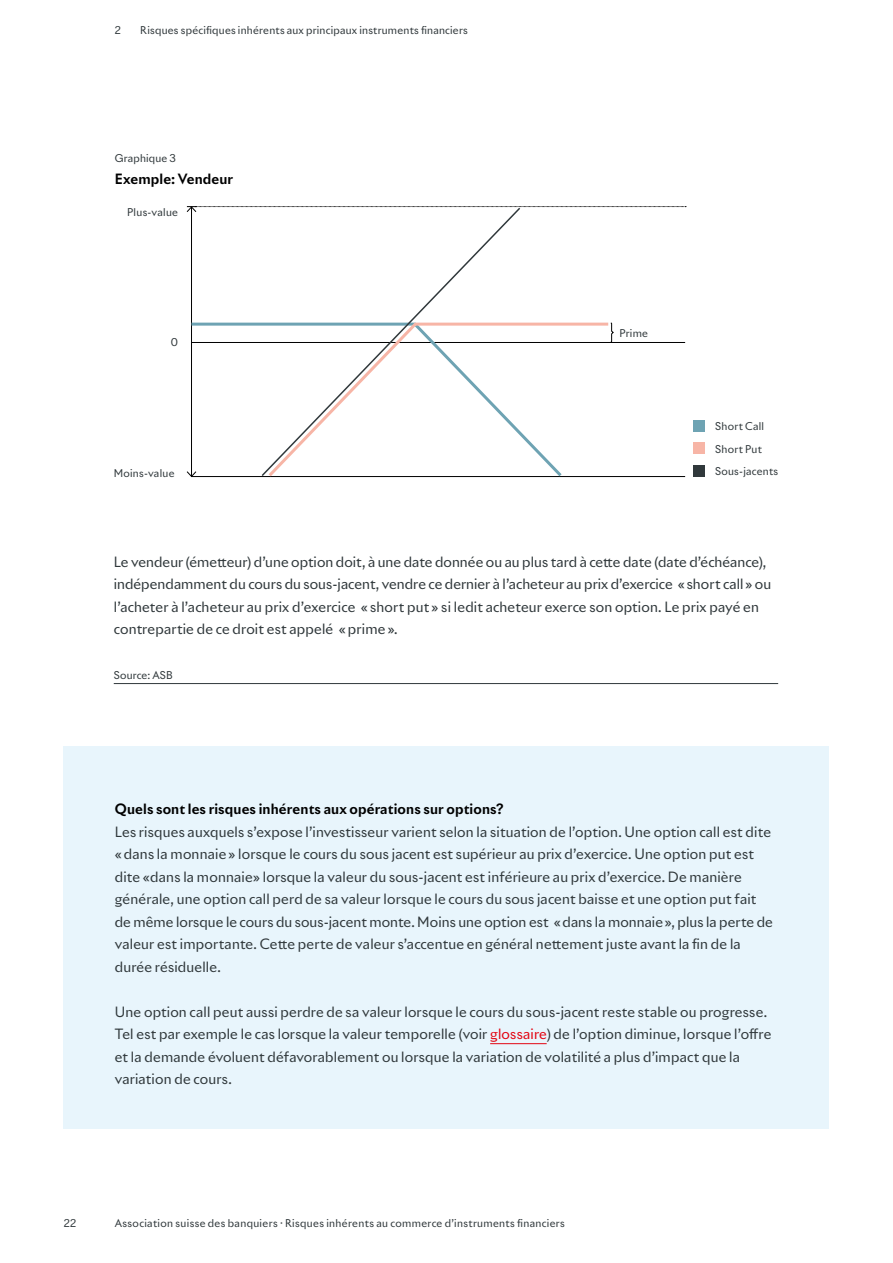
<style>
.page{position:relative;width:893px;height:1263px;background:#fff}
.page>*{position:absolute;margin:0;border:0;box-sizing:border-box;transform-origin:0 0}
.t1{font:13.8px/22.5px "Riviera Nights";letter-spacing:.015em;color:#30383b}
.t2{font:700 13.8px "Riviera Nights";letter-spacing:.01em;color:#000}
.t3{font:10.5px/22.5px "Riviera Nights";letter-spacing:.03em;color:#30383b}
.s1{color:#e30613}
</style>
<div class="page">
<div style="left:694px;top:420px;width:11px;height:11px;background:#6ea3b3"></div>
<div style="left:694px;top:443px;width:11px;height:11px;background:#f7b5a6"></div>
<div style="left:694px;top:465px;width:11px;height:12px;background:#30383b"></div>
<hr style="left:114px;top:683px;width:664px;height:1px;background:#30383b">
<svg style="left:611px;top:322px;width:3px;height:20px"></svg>
<hr style="left:192px;top:342px;width:493px;height:1px;background:#000">
<hr style="left:192px;top:476px;width:493px;height:1px;background:#000">
<hr style="left:191px;top:207px;width:1px;height:269px;background:#000">
<svg style="left:187px;top:206px;width:499px;height:6px"></svg>
<svg style="left:189px;top:322px;width:71px;height:156px"></svg>
<svg style="left:260px;top:206px;width:262px;height:272px"></svg>
<svg style="left:265px;top:321px;width:346px;height:157px"></svg>
<div style="left:64px;top:747px;width:765px;height:382px;background:#e8f5fc"></div>
<hr style="left:490px;top:1043px;width:57px;height:1px;background:#e30613">
<p class="t3" style="left:115px;top:18px;width:8px">2</p>
<p class="t3" style="left:140px;top:18px;width:329px">Risques spécifiques inhérents aux principaux instruments financiers</p>
<p class="t3" style="left:115px;top:146px;width:63px">Graphique 3</p>
<p class="t2" style="left:115px;top:170px;width:120px">Exemple: Vendeur</p>
<p class="t3" style="left:127px;top:201px;width:52px">Plus-value</p>
<p class="t3" style="left:171px;top:331px;width:9px">0</p>
<p class="t3" style="left:114px;top:461px;width:62px">Moins-value</p>
<p class="t3" style="left:619px;top:321px;width:30px">Prime</p>
<p class="t3" style="left:715px;top:415px;width:65px">Short Call<br>Short Put<br>Sous-jacents</p>
<p class="t1" style="left:114px;top:550px;width:659px">Le vendeur (émetteur) d’une option doit, à une date donnée ou au plus tard à cette date (date d’échéance), indépendamment du cours du sous-jacent, vendre ce dernier à l’acheteur au prix d’exercice « short call » ou l’acheter à l’acheteur au prix d’exercice « short put » si ledit acheteur exerce son option. Le prix payé en contrepartie de ce droit est appelé « prime ».</p>
<p class="t3" style="left:114px;top:664px;width:60px">Source: ASB</p>
<p class="t2" style="left:115px;top:800px;width:390px">Quels sont les risques inhérents aux opérations sur options?</p>
<p class="t1" style="left:115px;top:820px;width:660px">Les risques auxquels s’expose l’investisseur varient selon la situation de l’option. Une option call est dite « dans la monnaie » lorsque le cours du sous jacent est supérieur au prix d’exercice. Une option put est dite «dans la monnaie» lorsque la valeur du sous-jacent est inférieure au prix d’exercice. De manière générale, une option call perd de sa valeur lorsque le cours du sous jacent baisse et une option put fait de même lorsque le cours du sous-jacent monte. Moins une option est « dans la monnaie », plus la perte de valeur est importante. Cette perte de valeur s’accentue en général nettement juste avant la fin de la durée résiduelle.</p>
<p class="t1" style="left:115px;top:1000px;width:658px">Une option call peut aussi perdre de sa valeur lorsque le cours du sous-jacent reste stable ou progresse.<br>Tel est par exemple le cas lorsque la valeur temporelle (voir <span class="s1">glossaire</span>) de l’option diminue, lorsque l’offre et la demande évoluent défavorablement ou lorsque la variation de volatilité a plus d’impact que la variation de cours.</p>
<p class="t3" style="left:64px;top:1212px;width:14px">22</p>
<p class="t3" style="left:115px;top:1212px;width:452px">Association suisse des banquiers · Risques inhérents au commerce d’instruments financiers</p>
</div>
